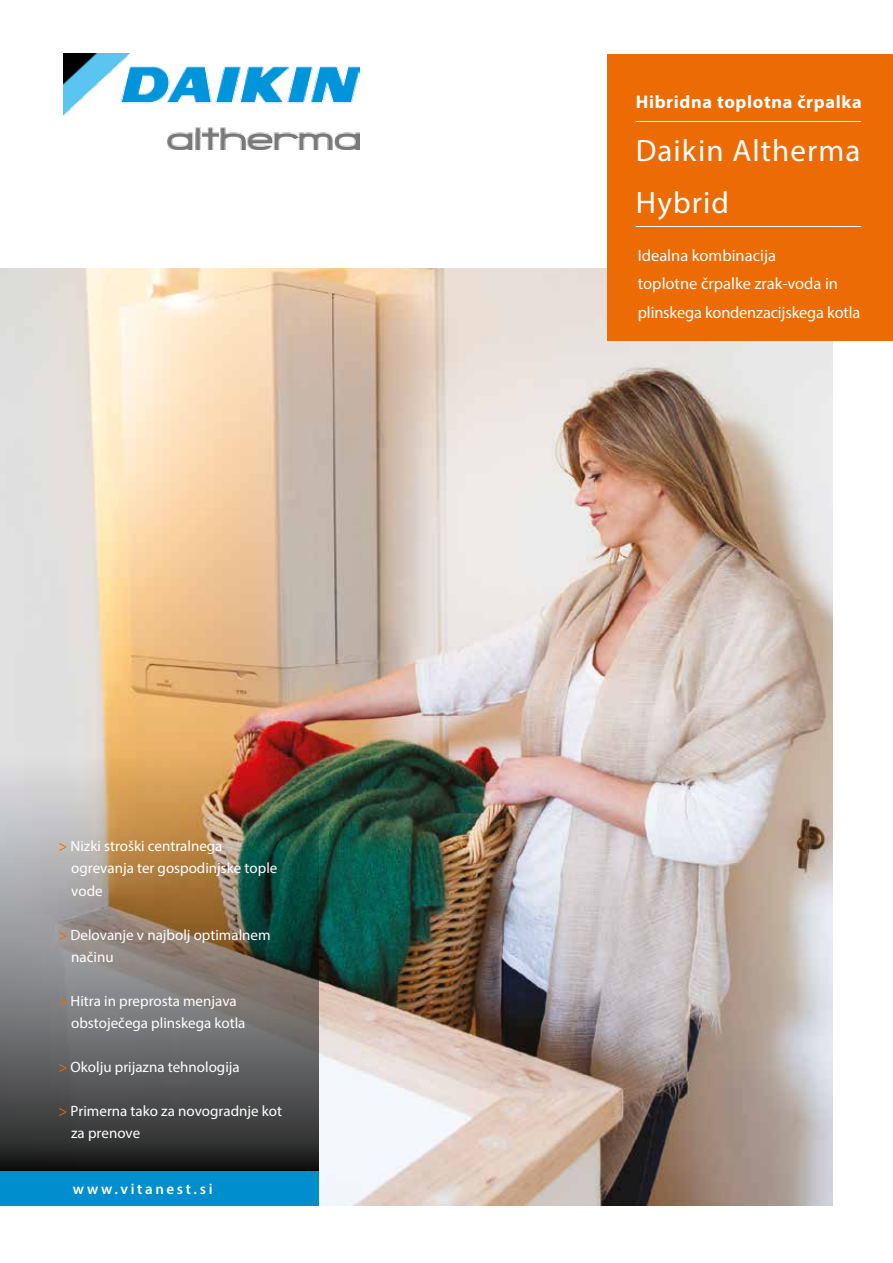
<style>
.page{position:relative;width:893px;height:1263px;background:#fff}
.page>*{position:absolute;margin:0;border:0;box-sizing:border-box;transform-origin:0 0}
.t1{font:31.05px/52.5px "Myriad Pro";letter-spacing:.035em;color:#fff}
.t2{font:700 18.3px "Myriad Pro";letter-spacing:.035em;color:#fff}
.t3{font:16.5px/28.5px "Myriad Pro";color:#fff}
.t4{font:15px/22.5px "Myriad Pro";color:#fff}
.t5{font:600 15px "Myriad Pro";letter-spacing:.175em;color:#fff}
.s1{color:#ed6b04}
</style>
<div class="page">
<img style="left:0;top:268px;width:832px;height:937px">
<div style="left:607px;top:54px;width:286px;height:286px;background:#ed6b04"></div>
<img style="left:0;top:755px;width:319px;height:415px">
<div style="left:0;top:1170px;width:319px;height:35px;background:#008ecf"></div>
<hr style="left:636px;top:121px;width:225px;height:1px;background:#fff">
<hr style="left:636px;top:226px;width:225px;height:1px;background:#fff">
<img style="left:64px;top:53px;width:295px;height:96px">
<p class="t4" style="left:71px;top:834px;width:208px;text-indent:-13px"><span class="s1">&gt;</span> Nizki stroški centralnega ogrevanja ter gospodinjske tople vode</p>
<p class="t4" style="left:71px;top:923px;width:201px;text-indent:-13px"><span class="s1">&gt;</span> Delovanje v najbolj optimalnem načinu</p>
<p class="t4" style="left:71px;top:989px;width:176px;text-indent:-13px"><span class="s1">&gt;</span> Hitra in preprosta menjava obstoječega plinskega kotla</p>
<p class="t4" style="left:58px;top:1055px;width:183px"><span class="s1">&gt;</span> Okolju prijazna tehnologija</p>
<p class="t4" style="left:71px;top:1099px;width:212px;text-indent:-13px"><span class="s1">&gt;</span> Primerna tako za novogradnje kot za prenove</p>
<p class="t5" style="left:73px;top:1179px;width:141px">www.vitanest.si</p>
<p class="t2" style="left:636px;top:90px;width:227px">Hibridna toplotna črpalka</p>
<h1 class="t1" style="left:636px;top:124px;width:226px">Daikin Altherma<br>Hybrid</h1>
<p class="t3" style="left:638px;top:241px;width:224px">Idealna kombinacija<br>toplotne črpalke zrak-voda in plinskega kondenzacijskega kotla</p>
</div>
